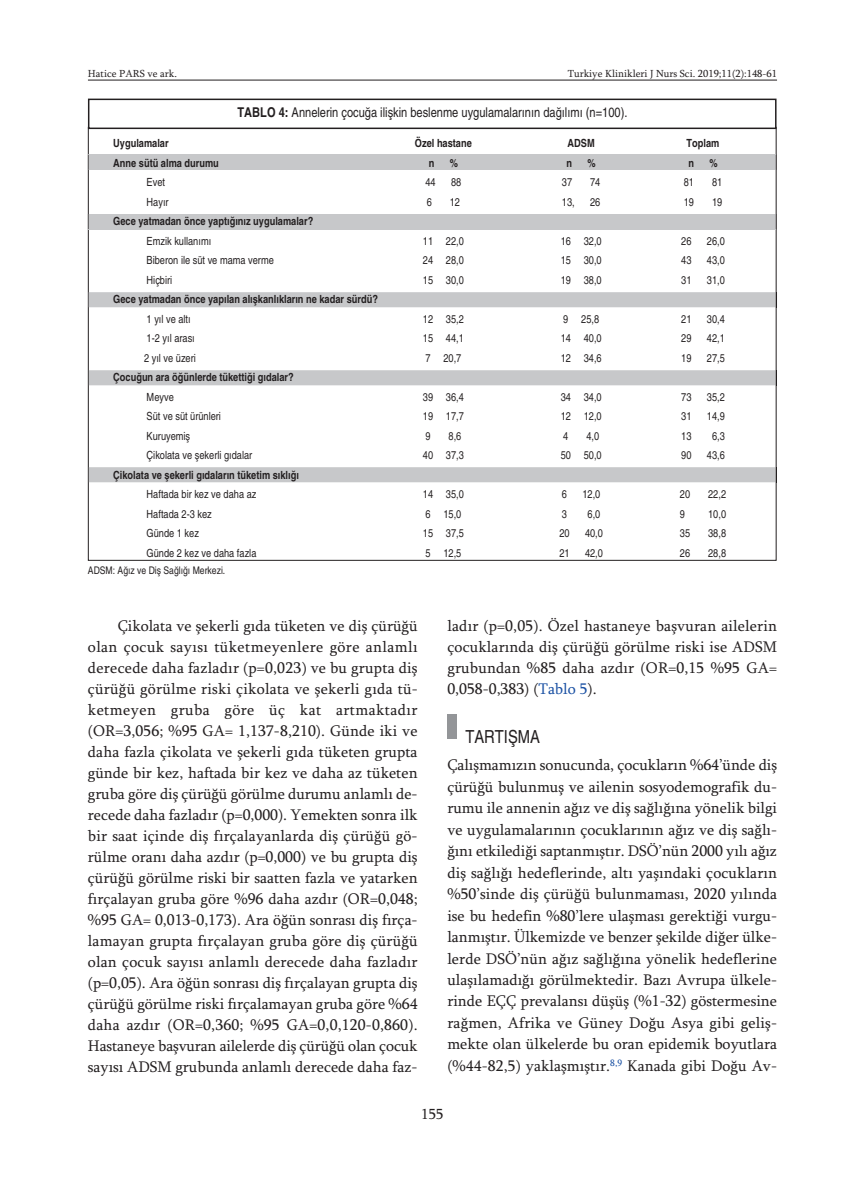
<style>
.page{position:relative;width:865px;height:1197px;background:#fff}
.page>*{position:absolute;margin:0;border:0;box-sizing:border-box;transform-origin:0 0}
.t1{font:condensed 18px "Helvetica";color:#231f20}
.t2{font:15.75px/21px "Sylfaen";color:#231f20;text-align:justify}
.t3{font:15px "Sylfaen";color:#231f20}
.t4{font:condensed 13.5px "Helvetica";color:#231f20}
.t5{font:condensed 11.25px "Helvetica";color:#231f20}
.t6{font:700 condensed 11.25px "Helvetica";color:#231f20}
.t7{font:10.5px "Sylfaen";color:#231f20}
.t8{font:condensed 10.5px "Helvetica";color:#231f20}
.s1{font-weight:700}
.s2{color:#1c52a4}
</style>
<div class="page">
<hr style="left:88px;top:80px;width:689px;height:1px;background:#231f20">
<div style="left:447px;top:714px;width:9px;height:25px;background:#939598"></div>
<div style="left:88px;top:99px;width:688px;height:30px;border:2px solid #231f20"></div>
<div style="left:89px;top:155px;width:686px;height:15px;background:#c7c8ca"></div>
<svg style="left:88px;top:155px;width:1px;height:15px"></svg>
<svg style="left:775px;top:155px;width:2px;height:15px"></svg>
<div style="left:89px;top:292px;width:688px;height:15px;background:#c7c8ca"></div>
<svg style="left:88px;top:370px;width:689px;height:15px;background:#c7c8ca"></svg>
<svg style="left:88px;top:467px;width:689px;height:15px;background:#c7c8ca"></svg>
<div style="left:89px;top:214px;width:686px;height:15px;background:#c7c8ca"></div>
<svg style="left:88px;top:214px;width:1px;height:15px"></svg>
<svg style="left:775px;top:214px;width:2px;height:15px"></svg>
<p class="t7" style="left:88px;top:67px;width:91px">Hatice PARS ve ark.</p>
<p class="t7" style="left:567px;top:67px;width:211px">Turkiye Klinikleri J Nurs Sci. 2019;11(2):148-61</p>
<p class="t4" style="left:237px;top:104px;width:391px"><span class="s1">TABLO 4:</span> Annelerin çocuğa ilişkin beslenme uygulamalarının dağılımı (n=100).</p>
<p class="t6" style="left:113px;top:136px;width:57px">Uygulamalar</p>
<p class="t6" style="left:415px;top:136px;width:58px">Özel hastane</p>
<p class="t6" style="left:567px;top:136px;width:29px">ADSM</p>
<p class="t6" style="left:686px;top:136px;width:34px">Toplam</p>
<p class="t6" style="left:113px;top:156px;width:107px">Anne sütü alma durumu</p>
<p class="t6" style="left:429px;top:156px;width:7px">n</p>
<p class="t6" style="left:450px;top:156px;width:10px">%</p>
<p class="t6" style="left:566px;top:156px;width:7px">n</p>
<p class="t6" style="left:587px;top:156px;width:10px">%</p>
<p class="t6" style="left:688px;top:156px;width:7px">n</p>
<p class="t6" style="left:709px;top:156px;width:10px">%</p>
<p class="t5" style="left:147px;top:175px;width:20px">Evet</p>
<p class="t5" style="left:425px;top:175px;width:12px">44</p>
<p class="t5" style="left:451px;top:175px;width:12px">88</p>
<p class="t5" style="left:562px;top:175px;width:12px">37</p>
<p class="t5" style="left:590px;top:175px;width:12px">74</p>
<p class="t5" style="left:684px;top:175px;width:12px">81</p>
<p class="t5" style="left:712px;top:175px;width:12px">81</p>
<p class="t5" style="left:147px;top:195px;width:24px">Hayır</p>
<p class="t5" style="left:427px;top:195px;width:7px">6</p>
<p class="t5" style="left:450px;top:195px;width:12px">12</p>
<p class="t5" style="left:562px;top:195px;width:14px">13,</p>
<p class="t5" style="left:590px;top:195px;width:12px">26</p>
<p class="t5" style="left:684px;top:195px;width:12px">19</p>
<p class="t5" style="left:712px;top:195px;width:12px">19</p>
<p class="t6" style="left:113px;top:214px;width:201px">Gece yatmadan önce yaptığınız uygulamalar?</p>
<p class="t5" style="left:147px;top:234px;width:66px">Emzik kullanımı</p>
<p class="t5" style="left:423px;top:234px;width:43px">11 22,0</p>
<p class="t5" style="left:560px;top:234px;width:43px">16 32,0</p>
<p class="t5" style="left:681px;top:234px;width:12px">26</p>
<p class="t5" style="left:707px;top:234px;width:19px">26,0</p>
<p class="t5" style="left:147px;top:253px;width:129px">Biberon ile süt ve mama verme</p>
<p class="t5" style="left:423px;top:253px;width:43px">24 28,0</p>
<p class="t5" style="left:560px;top:253px;width:43px">15 30,0</p>
<p class="t5" style="left:681px;top:253px;width:12px">43</p>
<p class="t5" style="left:707px;top:253px;width:19px">43,0</p>
<p class="t5" style="left:147px;top:273px;width:27px">Hiçbiri</p>
<p class="t5" style="left:423px;top:273px;width:43px">15 30,0</p>
<p class="t5" style="left:560px;top:273px;width:43px">19 38,0</p>
<p class="t5" style="left:681px;top:273px;width:12px">31</p>
<p class="t5" style="left:707px;top:273px;width:19px">31,0</p>
<p class="t6" style="left:113px;top:292px;width:266px">Gece yatmadan önce yapılan alışkanlıkların ne kadar sürdü?</p>
<p class="t5" style="left:147px;top:312px;width:46px">1 yıl ve altı</p>
<p class="t5" style="left:423px;top:312px;width:43px">12 35,2</p>
<p class="t5" style="left:563px;top:312px;width:37px">9 25,8</p>
<p class="t5" style="left:681px;top:312px;width:12px">21</p>
<p class="t5" style="left:707px;top:312px;width:19px">30,4</p>
<p class="t5" style="left:147px;top:331px;width:50px">1-2 yıl arası</p>
<p class="t5" style="left:423px;top:331px;width:43px">15 44,1</p>
<p class="t5" style="left:560px;top:331px;width:43px">14 40,0</p>
<p class="t5" style="left:681px;top:331px;width:12px">29</p>
<p class="t5" style="left:707px;top:331px;width:19px">42,1</p>
<p class="t5" style="left:144px;top:351px;width:53px">2 yıl ve üzeri</p>
<p class="t5" style="left:425px;top:351px;width:37px">7 20,7</p>
<p class="t5" style="left:560px;top:351px;width:43px">12 34,6</p>
<p class="t5" style="left:681px;top:351px;width:12px">19</p>
<p class="t5" style="left:707px;top:351px;width:19px">27,5</p>
<p class="t6" style="left:113px;top:370px;width:182px">Çocuğun ara öğünlerde tükettiği gıdalar?</p>
<p class="t5" style="left:147px;top:390px;width:29px">Meyve</p>
<p class="t5" style="left:423px;top:390px;width:43px">39 36,4</p>
<p class="t5" style="left:560px;top:390px;width:43px">34 34,0</p>
<p class="t5" style="left:681px;top:390px;width:12px">73</p>
<p class="t5" style="left:707px;top:390px;width:19px">35,2</p>
<p class="t5" style="left:147px;top:409px;width:76px">Süt ve süt ürünleri</p>
<p class="t5" style="left:423px;top:409px;width:43px">19 17,7</p>
<p class="t5" style="left:560px;top:409px;width:43px">12 12,0</p>
<p class="t5" style="left:681px;top:409px;width:12px">31</p>
<p class="t5" style="left:707px;top:409px;width:19px">14,9</p>
<p class="t5" style="left:147px;top:429px;width:45px">Kuruyemiş</p>
<p class="t5" style="left:425px;top:429px;width:7px">9</p>
<p class="t5" style="left:448px;top:429px;width:14px">8,6</p>
<p class="t5" style="left:563px;top:429px;width:7px">4</p>
<p class="t5" style="left:586px;top:429px;width:14px">4,0</p>
<p class="t5" style="left:681px;top:429px;width:12px">13</p>
<p class="t5" style="left:712px;top:429px;width:14px">6,3</p>
<p class="t5" style="left:147px;top:448px;width:107px">Çikolata ve şekerli gıdalar</p>
<p class="t5" style="left:423px;top:448px;width:43px">40 37,3</p>
<p class="t5" style="left:560px;top:448px;width:43px">50 50,0</p>
<p class="t5" style="left:681px;top:448px;width:12px">90</p>
<p class="t5" style="left:707px;top:448px;width:19px">43,6</p>
<p class="t6" style="left:113px;top:468px;width:187px">Çikolata ve şekerli gıdaların tüketim sıklığı</p>
<p class="t5" style="left:147px;top:487px;width:111px">Haftada bir kez ve daha az</p>
<p class="t5" style="left:423px;top:487px;width:43px">14 35,0</p>
<p class="t5" style="left:562px;top:487px;width:7px">6</p>
<p class="t5" style="left:582px;top:487px;width:19px">12,0</p>
<p class="t5" style="left:680px;top:487px;width:12px">20</p>
<p class="t5" style="left:708px;top:487px;width:19px">22,2</p>
<p class="t5" style="left:147px;top:507px;width:67px">Haftada 2-3 kez</p>
<p class="t5" style="left:425px;top:507px;width:37px">6 15,0</p>
<p class="t5" style="left:562px;top:507px;width:7px">3</p>
<p class="t5" style="left:587px;top:507px;width:14px">6,0</p>
<p class="t5" style="left:680px;top:507px;width:7px">9</p>
<p class="t5" style="left:708px;top:507px;width:19px">10,0</p>
<p class="t5" style="left:147px;top:526px;width:54px">Günde 1 kez</p>
<p class="t5" style="left:423px;top:526px;width:43px">15 37,5</p>
<p class="t5" style="left:559px;top:526px;width:12px">20</p>
<p class="t5" style="left:585px;top:526px;width:19px">40,0</p>
<p class="t5" style="left:680px;top:526px;width:12px">35</p>
<p class="t5" style="left:708px;top:526px;width:19px">38,8</p>
<p class="t5" style="left:147px;top:546px;width:111px">Günde 2 kez ve daha fazla</p>
<p class="t5" style="left:425px;top:546px;width:37px">5 12,5</p>
<p class="t5" style="left:559px;top:546px;width:12px">21</p>
<p class="t5" style="left:585px;top:546px;width:19px">42,0</p>
<p class="t5" style="left:680px;top:546px;width:12px">26</p>
<p class="t5" style="left:708px;top:546px;width:19px">28,8</p>
<p class="t8" style="left:88px;top:564px;width:139px">ADSM: Ağız ve Diş Sağlığı Merkezi.</p>
<p class="t2" style="left:88px;top:614px;width:331px;text-indent:30px">Çikolata ve şekerli gıda tüketen ve diş çürüğü olan çocuk sayısı tüketmeyenlere göre anlamlı derecede daha fazladır (p=0,023) ve bu grupta diş çürüğü görülme riski çikolata ve şekerli gıda tü&shy;ketmeyen gruba göre üç kat artmaktadır (OR=3,056; %95 GA= 1,137-8,210). Günde iki ve daha fazla çikolata ve şekerli gıda tüketen grupta günde bir kez, haftada bir kez ve daha az tüketen gruba göre diş çürüğü görülme durumu anlamlı de&shy;recede daha fazladır (p=0,000). Yemekten sonra ilk bir saat içinde diş fırçalayanlarda diş çürüğü gö&shy;rülme oranı daha azdır (p=0,000) ve bu grupta diş çürüğü görülme riski bir saatten fazla ve yatarken fırçalayan gruba göre %96 daha azdır (OR=0,048; %95 GA= 0,013-0,173). Ara öğün sonrası diş fırça&shy;lamayan grupta fırçalayan gruba göre diş çürüğü olan çocuk sayısı anlamlı derecede daha fazladır (p=0,05). Ara öğün sonrası diş fırçalayan grupta diş çürüğü görülme riski fırçalamayan gruba göre %64 daha azdır (OR=0,360; %95 GA=0,0,120-0,860).<br>Hastaneye başvuran ailelerde diş çürüğü olan çocuk sayısı ADSM grubunda anlamlı derecede daha faz-</p>
<p class="t2" style="left:447px;top:614px;width:331px">ladır (p=0,05). Özel hastaneye başvuran ailelerin çocuklarında diş çürüğü görülme riski ise ADSM grubundan %85 daha azdır (OR=0,15 %95 GA= 0,058-0,383) (<span class="s2">Tablo 5</span>).</p>
<p class="t1" style="left:465px;top:725px;width:76px">TARTIŞMA</p>
<p class="t2" style="left:447px;top:754px;width:331px;line-height:21.5px">Çalışmamızın sonucunda, çocukların %64’ünde diş çürüğü bulunmuş ve ailenin sosyodemografik du&shy;rumu ile annenin ağız ve diş sağlığına yönelik bilgi ve uygulamalarının çocuklarının ağız ve diş sağlı&shy;ğını etkilediği saptanmıştır. DSÖ’nün 2000 yılı ağız diş sağlığı hedeflerinde, altı yaşındaki çocukların %50’sinde diş çürüğü bulunmaması, 2020 yılında ise bu hedefin %80’lere ulaşması gerektiği vurgu&shy;lanmıştır. Ülkemizde ve benzer şekilde diğer ülke&shy;lerde DSÖ’nün ağız sağlığına yönelik hedeflerine ulaşılamadığı görülmektedir. Bazı Avrupa ülkele&shy;rinde EÇÇ prevalansı düşüş (%1-32) göstermesine rağmen, Afrika ve Güney Doğu Asya gibi geliş&shy;mekte olan ülkelerde bu oran epidemik boyutlara (%44-82,5) yaklaşmıştır.<sup>8,9</sup> Kanada gibi Doğu Av-</p>
<p class="t3" style="left:421px;top:1104px;width:24px">155</p>
</div>
